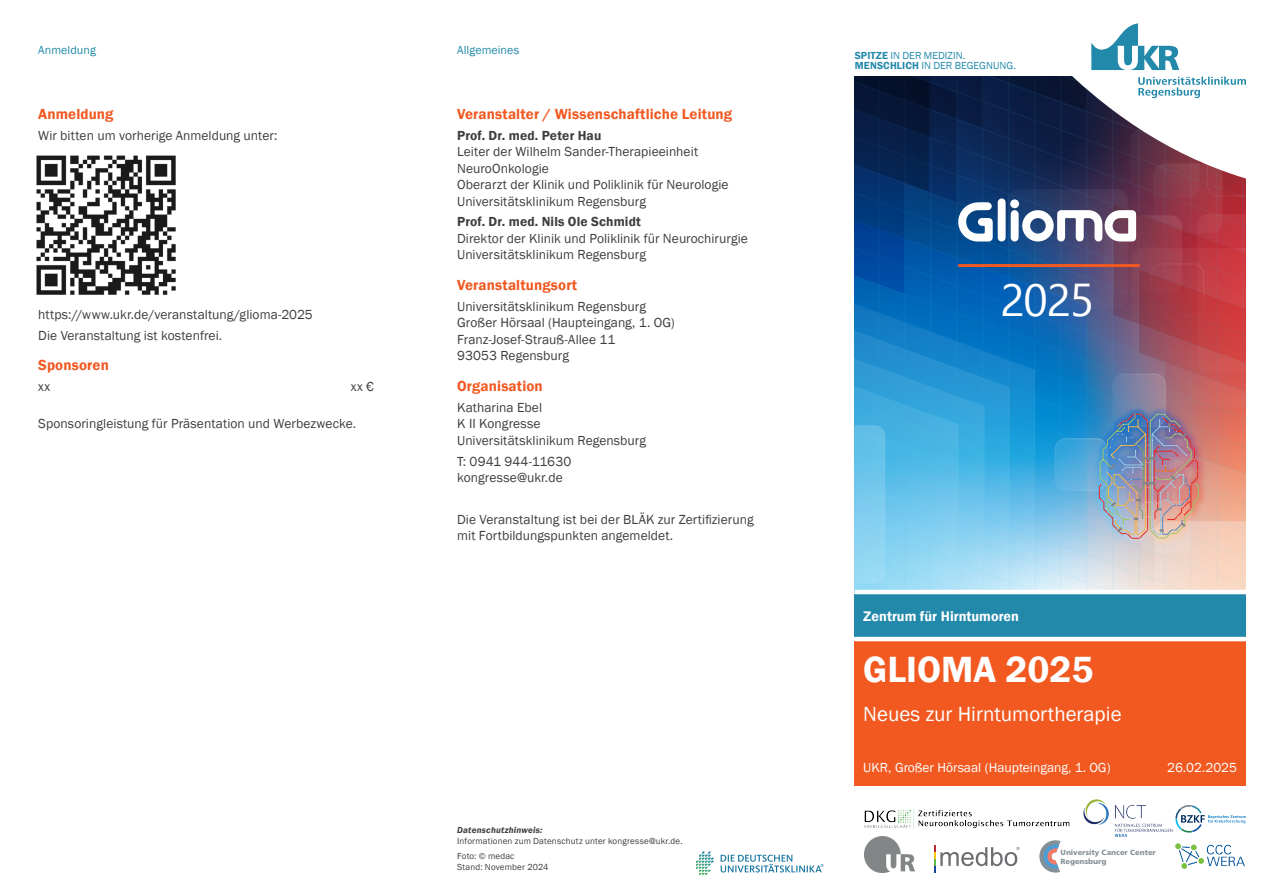
<style>
.page{position:relative;width:1263px;height:893px;background:#fff}
.page>*{position:absolute;margin:0;border:0;box-sizing:border-box;transform-origin:0 0}
.t1{font:45px "Ebrima";color:#fff}
.t2{font:600 37.5px "Franklin Gothic";color:#fff}
.t3{font:21px "Franklin Gothic";color:#fff}
.t4{font:600 15px "Franklin Gothic";letter-spacing:.01em;color:#f15921}
.t5{font:600 14.25px "Franklin Gothic";color:#fff}
.t6{font:13.5px/16.5px "Franklin Gothic";letter-spacing:.005em;color:#3e3e3f}
.t7{font:600 13.5px "Franklin Gothic";letter-spacing:.01em;color:#3e3e3f}
.t8{font:13.5px "Franklin Gothic";color:#fff}
.t9{font:12px "Franklin Gothic";letter-spacing:.005em;color:#2289aa}
.t10{font:10.5px/10.5px "Franklin Gothic";color:#2289aa}
.t11{font:9px/15px "Franklin Gothic";letter-spacing:.015em;color:#3e3e3f}
.t12{font:italic 600 9px "Franklin Gothic";letter-spacing:.025em;color:#3e3e3f}
.t13{font:7.5px/9px "Humanist 777 BT Black B";color:#849095}
.s1{font-weight:600}
</style>
<div class="page">
<div style="left:855px;top:641px;width:391px;height:144px;background:#f15921"></div>
<div style="left:855px;top:594px;width:391px;height:43px;background:#2289aa"></div>
<svg style="left:696px;top:852px;width:18px;height:23px"></svg>
<svg style="left:721px;top:855px;width:103px;height:17px"></svg>
<svg style="left:1091px;top:23px;width:88px;height:47px"></svg>
<img style="left:865px;top:843px;width:50px;height:29px">
<svg style="left:934px;top:845px;width:86px;height:28px"></svg>
<img style="left:864px;top:809px;width:206px;height:34px">
<svg style="left:1039px;top:840px;width:21px;height:33px"></svg>
<img style="left:855px;top:77px;width:391px;height:513px">
<hr style="left:958px;top:264px;width:182px;height:3px;background:#f15921">
<img style="left:1175px;top:844px;width:70px;height:25px">
<svg style="left:1175px;top:805px;width:71px;height:28px"></svg>
<img style="left:36px;top:155px;width:140px;height:140px">
<img style="left:1083px;top:799px;width:90px;height:38px">
<p class="t9" style="left:38px;top:43px;width:59px">Anmeldung</p>
<p class="t9" style="left:457px;top:43px;width:64px">Allgemeines</p>
<p class="t4" style="left:38px;top:105px;width:77px">Anmeldung</p>
<p class="t6" style="left:38px;top:127px;width:241px">Wir bitten um vorherige Anmeldung unter:</p>
<p class="t6" style="left:38px;top:304px;width:276px;line-height:20.7px">https://www.ukr.de/veranstaltung/glioma-2025<br>Die Veranstaltung ist kostenfrei.</p>
<p class="t4" style="left:38px;top:356px;width:72px">Sponsoren</p>
<p class="t6" style="left:38px;top:379px;width:14px">xx</p>
<p class="t6" style="left:351px;top:379px;width:25px">xx €</p>
<p class="t6" style="left:38px;top:416px;width:319px">Sponsoringleistung für Präsentation und Werbezwecke.</p>
<p class="t4" style="left:457px;top:105px;width:277px">Veranstalter / Wissenschaftliche Leitung</p>
<p class="t7" style="left:457px;top:127px;width:146px">Prof. Dr. med. Peter Hau</p>
<p class="t6" style="left:457px;top:144px;width:273px">Leiter der Wilhelm Sander-Therapieeinheit NeuroOnkologie<br>Oberarzt der Klinik und Poliklinik für Neurologie Universitätsklinikum Regensburg</p>
<p class="t7" style="left:457px;top:214px;width:185px">Prof. Dr. med. Nils Ole Schmidt</p>
<p class="t6" style="left:457px;top:230px;width:292px">Direktor der Klinik und Poliklinik für Neurochirurgie<br>Universitätsklinikum Regensburg</p>
<p class="t4" style="left:457px;top:276px;width:122px">Veranstaltungsort</p>
<p class="t6" style="left:457px;top:298px;width:219px">Universitätsklinikum Regensburg<br>Großer Hörsaal (Haupteingang, 1. OG)<br>Franz-Josef-Strauß-Allee 11<br>93053 Regensburg</p>
<p class="t4" style="left:457px;top:377px;width:87px">Organisation</p>
<p class="t6" style="left:457px;top:399px;width:190px">Katharina Ebel<br>K II Kongresse<br>Universitätsklinikum Regensburg</p>
<p class="t6" style="left:457px;top:453px;width:116px">T: 0941 944-11630 kongresse@ukr.de</p>
<p class="t6" style="left:457px;top:511px;width:298px">Die Veranstaltung ist bei der BLÄK zur Zertifizierung mit Fortbildungspunkten angemeldet.</p>
<p class="t12" style="left:457px;top:824px;width:87px">Datenschutzhinweis:</p>
<p class="t11" style="left:457px;top:833px;width:227px">Informationen zum Datenschutz unter kongresse@ukr.de.<br>Foto: © medac</p>
<p class="t11" style="left:457px;top:859px;width:93px">Stand: November 2024</p>
<p class="t10" style="left:855px;top:50px;width:163px"><span class="s1">SPITZE</span> IN DER MEDIZIN.<br><span class="s1">MENSCHLICH</span> IN DER BEGEGNUNG.</p>
<h1 class="t1" style="left:1000px;top:266px;width:95px">2025</h1>
<p class="t5" style="left:863px;top:607px;width:157px">Zentrum für Hirntumoren</p>
<h2 class="t2" style="left:863px;top:646px;width:232px">GLIOMA 2025</h2>
<h3 class="t3" style="left:863px;top:700px;width:260px">Neues zur Hirntumortherapie</h3>
<p class="t8" style="left:863px;top:759px;width:249px">UKR, Großer Hörsaal (Haupteingang, 1. OG)</p>
<p class="t8" style="left:1167px;top:759px;width:72px">26.02.2025</p>
<p class="t13" style="left:1060px;top:848px;width:97px">University Cancer Center<br>Regensburg</p>
</div>
